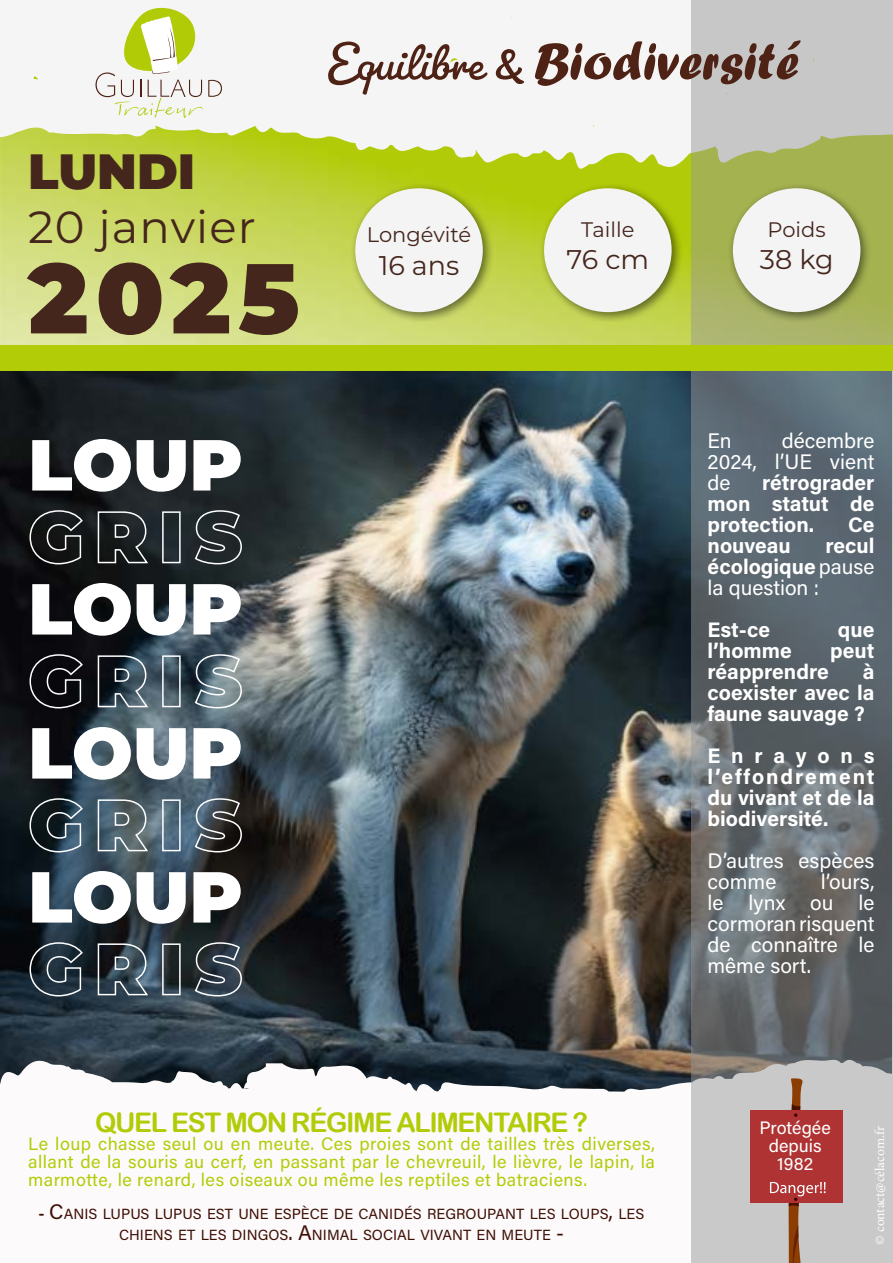
<style>
.page{position:relative;width:893px;height:1263px;background:#fff}
.page>*{position:absolute;margin:0;border:0;box-sizing:border-box;transform-origin:0 0}
.t1{font:900 99px "Montserrat";color:#45261c}
.t2{font:900 72px/72px "Montserrat";letter-spacing:.075em;color:#fff;text-align:justify}
.t3{font:54px "Forte";color:#4e2214}
.t4{font:900 49.5px "Montserrat";color:#45261c}
.t5{font:45px "Montserrat";letter-spacing:.025em;color:#45261c}
.t6{font:27px "Arial Rounded MT Bold";letter-spacing:-.05em;color:#b2cb07}
.t7{font:27px "Montserrat";color:#45261c}
.t8{font:700 21px/21px "Acumin Pro";color:#fff;text-align:justify}
.t9{font:21px/21px "Acumin Pro";color:#fff;text-align:justify}
.t10{font:21px "Montserrat";color:#45261c}
.t11{font:18px/18px "Acumin Pro";letter-spacing:.025em;color:#b3cc08;text-align:justify}
.t12{font:18px/18px "Acumin Pro";color:#fff;text-align:center}
.t13{font:14.7px/21px "Acumin Pro";color:#3f0f05;text-align:center}
.t14{font:13.5px "Minion Pro";color:#fff}
.s1{font-family:"Pacifico"}
.s2{font-weight:700}
.s3{font-family:"Arial Rounded MT Bold";font-size:16.5px}
.s4{font-size:21px}
</style>
<div class="page">
<img style="left:0;top:371px;width:691px;height:686px">
<img style="left:0;top:171px;width:691px;height:174px">
<svg style="left:0;top:10px;width:691px;height:161px;fill:#f5f5f5"></svg>
<svg style="left:95px;top:7px;width:127px;height:111px"></svg>
<svg style="left:0;top:1057px;width:691px;height:35px"></svg>
<svg style="left:691px;top:0;width:202px;height:1263px;background:#818883"></svg>
<div style="left:0;top:345px;width:893px;height:26px;background:#b3cc08"></div>
<div style="left:350px;top:183px;width:144px;height:140px;background:#000;opacity:.5"></div>
<div style="left:355px;top:188px;width:128px;height:124px;background:#f4f4f5;border-radius:50%"></div>
<div style="left:539px;top:183px;width:144px;height:140px;background:#000;opacity:.5"></div>
<div style="left:544px;top:188px;width:128px;height:124px;background:#f4f4f5;border-radius:50%"></div>
<div style="left:728px;top:183px;width:144px;height:140px;background:#000;opacity:.5"></div>
<div style="left:733px;top:188px;width:127px;height:124px;background:#f4f4f5;border-radius:50%"></div>
<div style="left:750px;top:1110px;width:93px;height:92px;background:#b03333"></div>
<svg style="left:770px;top:1078px;width:56px;height:185px"></svg>
<h3 class="t4" style="left:28px;top:135px;width:169px">LUNDI</h3>
<h3 class="t5" style="left:28px;top:196px;width:229px">20 janvier</h3>
<h1 class="t1" style="left:28px;top:224px;width:273px">2025</h1>
<h3 class="t3" style="left:326px;top:30px;width:474px"><span class="s1">Equilibre &amp;</span> Biodiversité</h3>
<p class="t10" style="left:367px;top:221px;width:106px">Longévité</p>
<h3 class="t7" style="left:379px;top:247px;width:82px">16 ans</h3>
<p class="t10" style="left:581px;top:215px;width:55px">Taille</p>
<h3 class="t7" style="left:566px;top:241px;width:84px">76 cm</h3>
<p class="t10" style="left:768px;top:215px;width:60px">Poids</p>
<h3 class="t7" style="left:760px;top:241px;width:75px">38 kg</h3>
<h2 class="t2" style="left:28px;top:424px;width:216px">LOUP GRIS LOUP GRIS LOUP GRIS LOUP GRIS</h2>
<p class="t9" style="left:707px;top:429px;width:168px;text-indent:74px">décembre 2024, l’UE vient de</p>
<p class="t9" style="left:707px;top:429px;width:26px">En</p>
<p class="t8" style="left:707px;top:471px;width:168px;text-indent:55px">rétrograder mon statut de protection.</p>
<p class="t8" style="left:848px;top:513px;width:28px">Ce</p>
<p class="t9" style="left:707px;top:534px;width:168px;text-indent:118px"><span class="s2">recul écologique</span> pause la question :</p>
<p class="t8" style="left:707px;top:618px;width:64px">Est-ce</p>
<p class="t8" style="left:838px;top:618px;width:38px">que</p>
<p class="t8" style="left:707px;top:639px;width:86px">l’homme</p>
<p class="t8" style="left:830px;top:639px;width:46px">peut</p>
<p class="t8" style="left:707px;top:660px;width:123px">réapprendre</p>
<p class="t8" style="left:707px;top:534px;width:85px">nouveau</p>
<p class="t8" style="left:707px;top:660px;width:168px;text-indent:155px">à coexister avec la faune sauvage ?</p>
<p class="t8" style="left:707px;top:744px;width:168px">Enrayons l’effondrement du vivant et de la biodiversité.</p>
<p class="t9" style="left:707px;top:849px;width:168px">D’autres espèces comme</p>
<p class="t9" style="left:707px;top:870px;width:168px;text-indent:113px">l’ours, le lynx ou le cormoran risquent de connaître le même sort.</p>
<h3 class="t6" style="left:95px;top:1107px;width:494px">QUEL EST MON RÉGIME ALIMENTAIRE ?</h3>
<p class="t11" style="left:28px;top:1134px;width:628px">Le loup chasse seul ou en meute. Ces proies sont de tailles très diverses, allant de la souris au cerf, en passant par le chevreuil, le lièvre, le lapin, la marmotte, le renard, les oiseaux ou même les reptiles et batraciens.</p>
<p class="t13" style="left:39px;top:1203px;width:607px"><span class="s3">-</span> <span class="s4">C</span>ANIS LUPUS LUPUS EST UNE ESPÈCE DE CANIDÉS REGROUPANT LES LOUPS<span class="s4">,</span> LES<br>CHIENS ET LES DINGOS<span class="s4">. A</span>NIMAL SOCIAL VIVANT EN MEUTE <span class="s4">-</span></p>
<p class="t12" style="left:759px;top:1118px;width:73px">Protégée depuis<br>1982</p>
<p class="t14" style="left:871px;top:1245px;width:120px;rotate:-90deg">© contact@célacom.fr</p>
</div>
